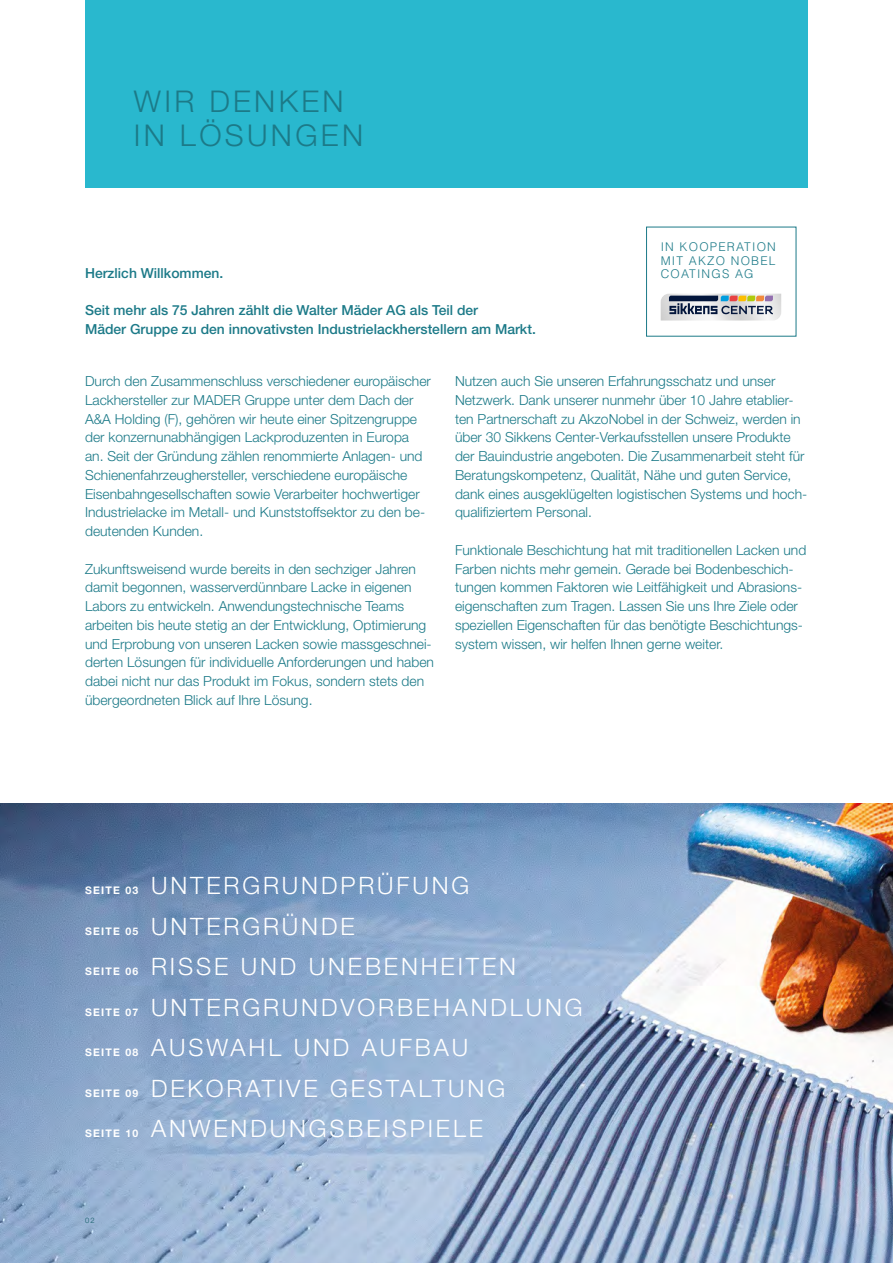
<style>
.page{position:relative;width:893px;height:1263px;background:#fff}
.page>*{position:absolute;margin:0;border:0;box-sizing:border-box;transform-origin:0 0}
.t1{font:300 30px/34.5px "Helvetica Neue LT Std";letter-spacing:.11em;color:#1c7a88}
.t2{font:300 24px "Helvetica Neue LT Std";letter-spacing:.12em;color:#fff}
.t3{font:300 13.8px/18.8px "Helvetica Neue LT Std";color:#1c7a88}
.t4{font:500 13.8px/18.8px "Helvetica Neue LT Std";color:#1c7a88}
.t5{font:300 12px/13.5px "Helvetica LT Std";letter-spacing:.1em;color:#1c7a88;text-align:justify}
.t6{font:700 10.5px "Helvetica Neue LT Std";letter-spacing:.12em;color:#fff}
.t7{font:300 7.5px "Helvetica Neue LT Std";color:#105b64}
</style>
<div class="page">
<div style="left:85px;top:0;width:723px;height:187px;background:#29b8ce"></div>
<img style="left:0;top:804px;width:893px;height:459px">
<svg style="left:661px;top:294px;width:120px;height:26px;background:#aaacb0"></svg>
<h1 class="t1" style="left:134px;top:83px;width:231px">WIR DENKEN<br>IN LÖSUNGEN</h1>
<p class="t5" style="left:661px;top:240px;width:117px">IN KOOPERATION MIT AKZO NOBEL COATINGS AG</p>
<p class="t4" style="left:85px;top:263px;width:140px">Herzlich Willkommen.</p>
<p class="t4" style="left:85px;top:301px;width:452px">Seit mehr als 75 Jahren zählt die Walter Mäder AG als Teil der<br>Mäder Gruppe zu den innovativsten Industrielackherstellern am Markt.</p>
<p class="t3" style="left:85px;top:371px;width:347px">Durch den Zusammenschluss verschiedener europäischer Lackhersteller zur MADER Gruppe unter dem Dach der A&amp;A Holding (F), gehören wir heute einer Spitzengruppe der konzernunabhängigen Lackproduzenten in Europa an. Seit der Gründung zählen renommierte Anlagen- und Schienenfahrzeughersteller, verschiedene europäische Eisenbahngesellschaften sowie Verarbeiter hochwertiger Industrielacke im Metall- und Kunststoffsektor zu den be&shy;deutenden Kunden.</p>
<p class="t3" style="left:85px;top:559px;width:351px">Zukunftsweisend wurde bereits in den sechziger Jahren damit begonnen, wasserverdünnbare Lacke in eigenen Labors zu entwickeln. Anwendungstechnische Teams arbeiten bis heute stetig an der Entwicklung, Optimierung und Erprobung von unseren Lacken sowie massgeschnei&shy;derten Lösungen für individuelle Anforderungen und haben dabei nicht nur das Produkt im Fokus, sondern stets den übergeordneten Blick auf Ihre Lösung.</p>
<p class="t3" style="left:455px;top:371px;width:354px">Nutzen auch Sie unseren Erfahrungsschatz und unser Netzwerk. Dank unserer nunmehr über 10 Jahre etablier&shy;ten Partnerschaft zu AkzoNobel in der Schweiz, werden in über 30 Sikkens Center-Verkaufsstellen unsere Produkte der Bauindustrie angeboten. Die Zusammenarbeit steht für Beratungskompetenz, Qualität, Nähe und guten Service, dank eines ausgeklügelten logistischen Systems und hoch&shy;qualifiziertem Personal.</p>
<p class="t3" style="left:455px;top:540px;width:353px">Funktionale Beschichtung hat mit traditionellen Lacken und Farben nichts mehr gemein. Gerade bei Bodenbeschich&shy;tungen kommen Faktoren wie Leitfähigkeit und Abrasions&shy;eigenschaften zum Tragen. Lassen Sie uns Ihre Ziele oder speziellen Eigenschaften für das benötigte Beschichtungs&shy;system wissen, wir helfen Ihnen gerne weiter.</p>
<p class="t6" style="left:85px;top:884px;width:55px">SEITE 03</p>
<p class="t6" style="left:85px;top:924px;width:55px">SEITE 05</p>
<h2 class="t2" style="left:151px;top:871px;width:320px">UNTERGRUNDPRÜFUNG</h2>
<h2 class="t2" style="left:151px;top:911px;width:205px">UNTERGRÜNDE</h2>
<p class="t6" style="left:85px;top:965px;width:55px">SEITE 06</p>
<h2 class="t2" style="left:151px;top:952px;width:367px">RISSE UND UNEBENHEITEN</h2>
<p class="t6" style="left:85px;top:1005px;width:55px">SEITE 07</p>
<h2 class="t2" style="left:151px;top:992px;width:433px">UNTERGRUNDVORBEHANDLUNG</h2>
<p class="t6" style="left:85px;top:1046px;width:55px">SEITE 08</p>
<h2 class="t2" style="left:151px;top:1033px;width:319px">AUSWAHL UND AUFBAU</h2>
<p class="t6" style="left:85px;top:1086px;width:55px">SEITE 09</p>
<h2 class="t2" style="left:151px;top:1073px;width:356px">DEKORATIVE GESTALTUNG</h2>
<p class="t6" style="left:85px;top:1127px;width:55px">SEITE 10</p>
<h2 class="t2" style="left:151px;top:1114px;width:333px">ANWENDUNGSBEISPIELE</h2>
<p class="t7" style="left:85px;top:1215px;width:11px">02</p>
</div>
